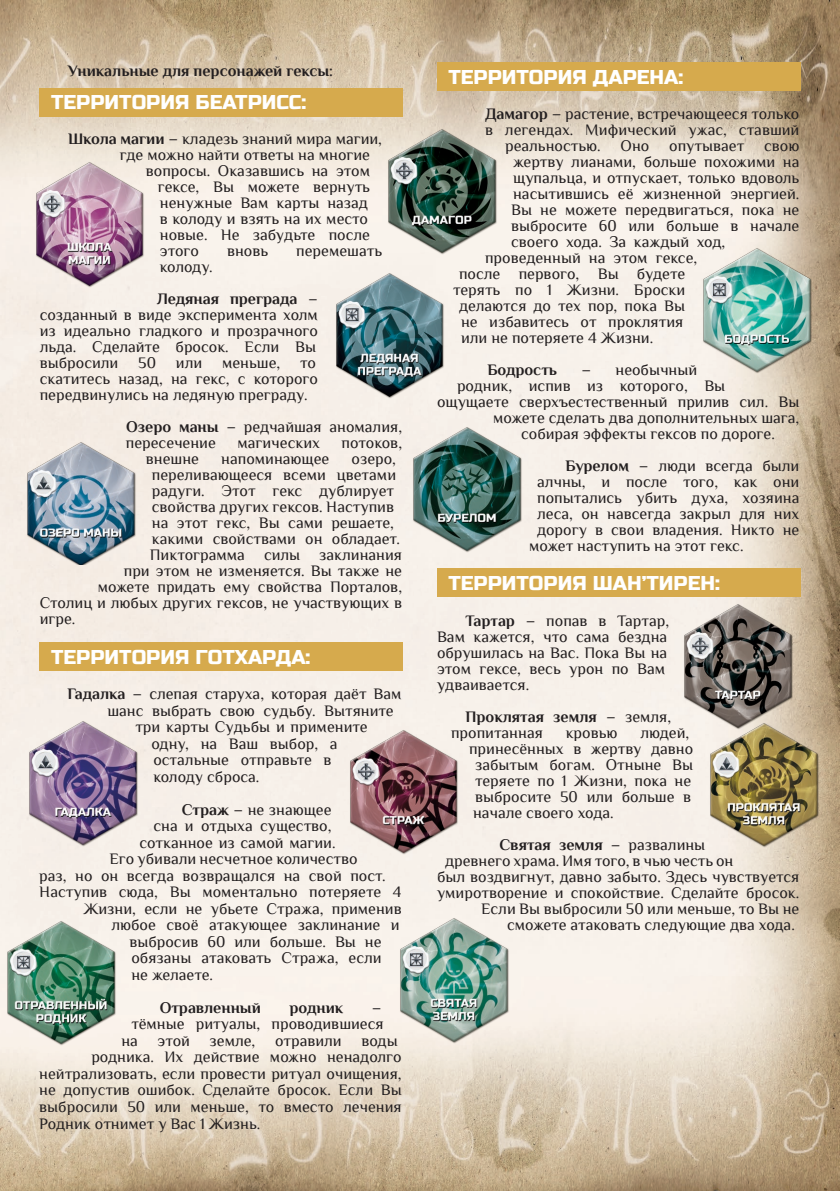
<style>
.page{position:relative;width:840px;height:1191px;background:#fff}
.page>*{position:absolute;margin:0;border:0;box-sizing:border-box;transform-origin:0 0}
.t1{font:20px "Russo One";color:#fff}
.t2{font:16px/16px "Philosopher";color:#231f20}
.t3{font:700 16px/32px "Philosopher";color:#231f20}
.s1{font-weight:700}
.s2{font-weight:400}
</style>
<div class="page">
<img style="left:0;top:0;width:839px;height:1191px">
<div style="left:40px;top:88px;width:363px;height:28px;background:#d6aa4d"></div>
<img style="left:25px;top:159px;width:129px;height:129px">
<img style="left:325px;top:270px;width:128px;height:129px">
<img style="left:17px;top:440px;width:128px;height:124px">
<img style="left:18px;top:718px;width:129px;height:129px">
<img style="left:339px;top:727px;width:128px;height:128px">
<img style="left:0;top:918px;width:126px;height:128px">
<img style="left:377px;top:127px;width:129px;height:128px">
<img style="left:692px;top:245px;width:128px;height:129px">
<img style="left:402px;top:424px;width:129px;height:129px">
<img style="left:673px;top:602px;width:129px;height:128px">
<img style="left:699px;top:720px;width:129px;height:129px">
<img style="left:389px;top:916px;width:129px;height:128px">
<div style="left:40px;top:642px;width:363px;height:29px;background:#d6aa4d"></div>
<div style="left:437px;top:62px;width:362px;height:29px;background:#d6aa4d"></div>
<div style="left:437px;top:568px;width:362px;height:29px;background:#d6aa4d"></div>
<p class="t3" style="left:68px;top:55px;width:267px">Уникальные для персонажей гексы:</p>
<p class="t1" style="left:51px;top:90px;width:256px">ТЕРРИТОРИЯ БЕАТРИСС:</p>
<p class="t2" style="left:68px;top:131px;width:315px"><span class="s1">Школа магии</span> – кладезь знаний мира магии,</p>
<p class="t2" style="left:120px;top:147px;width:251px">где можно найти ответы на многие</p>
<p class="t2" style="left:146px;top:163px;width:226px">вопросы. Оказавшись на этом</p>
<p class="t2" style="left:158px;top:179px;width:214px">гексе, Вы можете вернуть</p>
<p class="t2" style="left:160px;top:195px;width:209px">ненужные Вам карты назад</p>
<p class="t2" style="left:160px;top:211px;width:209px">в колоду и взять на их место</p>
<p class="t2" style="left:160px;top:227px;width:211px">новые. Не забудьте после</p>
<p class="t2" style="left:160px;top:243px;width:41px">этого</p>
<p class="t2" style="left:227px;top:243px;width:43px">вновь</p>
<p class="t2" style="left:296px;top:243px;width:87px">перемешать</p>
<p class="t3" style="left:157px;top:251px;width:162px"><span class="s2">колоду.<br></span>Ледяная преграда <span class="s2">–</span></p>
<p class="t2" style="left:40px;top:307px;width:280px">созданный в виде эксперимента холм из идеально гладкого и прозрачного льда. Сделайте бросок. Если Вы выбросили 50 или меньше, то скатитесь назад, на гекс, с которого передвинулись на ледяную преграду.</p>
<p class="t2" style="left:126px;top:419px;width:278px"><span class="s1">Озеро маны</span> – редчайшая аномалия, пересечение</p>
<p class="t2" style="left:237px;top:435px;width:84px">магических</p>
<p class="t2" style="left:341px;top:435px;width:62px">потоков,</p>
<p class="t2" style="left:146px;top:451px;width:55px">внешне</p>
<p class="t2" style="left:221px;top:451px;width:110px">напоминающее</p>
<p class="t2" style="left:351px;top:451px;width:46px">озеро,</p>
<p class="t2" style="left:152px;top:467px;width:246px">переливающееся всеми цветами</p>
<p class="t2" style="left:152px;top:483px;width:243px">радуги. Этот гекс дублирует</p>
<p class="t2" style="left:152px;top:499px;width:243px">свойства других гексов. Наступив</p>
<p class="t2" style="left:152px;top:515px;width:244px">на этот гекс, Вы сами решаете,</p>
<p class="t2" style="left:152px;top:531px;width:249px">какими свойствами он обладает.</p>
<p class="t2" style="left:150px;top:547px;width:254px">Пиктограмма силы заклинания</p>
<p class="t2" style="left:124px;top:563px;width:279px">при этом не изменяется. Вы также не</p>
<p class="t2" style="left:98px;top:579px;width:305px">можете придать ему свойства Порталов,</p>
<p class="t2" style="left:40px;top:595px;width:364px">Столиц и любых других гексов, не участвующих в</p>
<p class="t2" style="left:40px;top:611px;width:37px">игре.</p>
<p class="t1" style="left:51px;top:645px;width:260px">ТЕРРИТОРИЯ ГОТХАРДА:</p>
<p class="t2" style="left:68px;top:686px;width:335px"><span class="s1">Гадалка</span> – слепая старуха, которая даёт Вам</p>
<p class="t2" style="left:107px;top:702px;width:288px">шанс выбрать свою судьбу. Вытяните</p>
<p class="t2" style="left:135px;top:719px;width:234px">три карты Судьбы и примените</p>
<p class="t2" style="left:151px;top:735px;width:188px">одну, на Ваш выбор, а</p>
<p class="t2" style="left:153px;top:752px;width:180px">остальные отправьте в</p>
<p class="t2" style="left:153px;top:768px;width:107px">колоду сброса.</p>
<p class="t2" style="left:182px;top:801px;width:151px"><span class="s1">Страж</span> – не знающее</p>
<p class="t2" style="left:153px;top:818px;width:180px">сна и отдыха существо,</p>
<p class="t2" style="left:139px;top:834px;width:198px">сотканное из самой магии.</p>
<p class="t2" style="left:109px;top:851px;width:250px">Его убивали несчетное количество</p>
<p class="t2" style="left:39px;top:867px;width:348px">раз, но он всегда возвращался на свой пост.</p>
<p class="t2" style="left:39px;top:884px;width:364px">Наступив сюда, Вы моментально потеряете 4</p>
<p class="t2" style="left:83px;top:900px;width:320px">Жизни, если не убьете Стража, применив</p>
<p class="t2" style="left:111px;top:917px;width:290px">любое своё атакующее заклинание и</p>
<p class="t2" style="left:129px;top:933px;width:253px">выбросив 60 или больше. Вы не</p>
<p class="t2" style="left:131px;top:950px;width:252px">обязаны атаковать Стража, если</p>
<p class="t2" style="left:131px;top:966px;width:83px">не желаете.</p>
<p class="t3" style="left:160px;top:991px;width:103px">Отравленный</p>
<p class="t3" style="left:289px;top:991px;width:55px">родник</p>
<p class="t2" style="left:371px;top:999px;width:11px">–</p>
<p class="t2" style="left:131px;top:1016px;width:254px">тёмные ритуалы, проводившиеся</p>
<p class="t2" style="left:121px;top:1032px;width:278px">на этой земле, отравили воды</p>
<p class="t2" style="left:91px;top:1049px;width:311px">родника. Их действие можно ненадолго</p>
<p class="t2" style="left:39px;top:1065px;width:364px">нейтрализовать, если провести ритуал очищения,</p>
<p class="t2" style="left:39px;top:1082px;width:364px">не допустив ошибок. Сделайте бросок. Если Вы</p>
<p class="t2" style="left:39px;top:1098px;width:364px">выбросили 50 или меньше, то вместо лечения</p>
<p class="t2" style="left:39px;top:1115px;width:222px">Родник отнимет у Вас 1 Жизнь.</p>
<p class="t1" style="left:448px;top:65px;width:236px">ТЕРРИТОРИЯ ДАРЕНА:</p>
<p class="t2" style="left:485px;top:106px;width:315px"><span class="s1">Дамагор</span> – растение, встречающееся только</p>
<p class="t2" style="left:485px;top:122px;width:316px">в легендах. Мифический ужас, ставший</p>
<p class="t2" style="left:505px;top:138px;width:296px">реальностью. Оно опутывает свою</p>
<p class="t2" style="left:513px;top:154px;width:287px">жертву лианами, больше похожими на</p>
<p class="t2" style="left:513px;top:170px;width:287px">щупальца, и отпускает, только вдоволь</p>
<p class="t2" style="left:513px;top:186px;width:288px">насытившись её жизненной энергией.</p>
<p class="t2" style="left:511px;top:202px;width:289px">Вы не можете передвигаться, пока не</p>
<p class="t2" style="left:511px;top:218px;width:290px">выбросите 60 или больше в начале</p>
<p class="t2" style="left:511px;top:234px;width:215px">своего хода. За каждый ход,</p>
<p class="t2" style="left:485px;top:250px;width:213px">проведенный на этом гексе,</p>
<p class="t2" style="left:459px;top:266px;width:227px">после первого, Вы будете</p>
<p class="t2" style="left:453px;top:282px;width:234px">терять по 1 Жизни. Броски</p>
<p class="t2" style="left:459px;top:298px;width:227px">делаются до тех пор, пока Вы</p>
<p class="t2" style="left:461px;top:314px;width:224px">не избавитесь от проклятия</p>
<p class="t2" style="left:461px;top:330px;width:193px">или не потеряете 4 Жизни.</p>
<p class="t3" style="left:487px;top:354px;width:71px">Бодрость</p>
<p class="t2" style="left:581px;top:362px;width:117px">– необычный</p>
<p class="t2" style="left:457px;top:378px;width:270px">родник, испив из которого, Вы</p>
<p class="t2" style="left:437px;top:394px;width:363px">ощущаете сверхъестественный прилив сил. Вы</p>
<p class="t2" style="left:493px;top:410px;width:308px">можете сделать два дополнительных шага,</p>
<p class="t2" style="left:521px;top:426px;width:255px">собирая эффекты гексов по дороге.</p>
<p class="t2" style="left:565px;top:458px;width:235px"><span class="s1">Бурелом</span> – люди всегда были</p>
<p class="t2" style="left:537px;top:474px;width:263px">алчны, и после того, как они</p>
<p class="t2" style="left:537px;top:490px;width:263px">попытались убить духа, хозяина</p>
<p class="t2" style="left:537px;top:506px;width:263px">леса, он навсегда закрыл для них</p>
<p class="t2" style="left:537px;top:522px;width:263px">дорогу в свои владения. Никто не</p>
<p class="t2" style="left:529px;top:538px;width:216px">может наступить на этот гекс.</p>
<p class="t1" style="left:448px;top:571px;width:273px">ТЕРРИТОРИЯ ШАН’ТИРЕН:</p>
<p class="t2" style="left:437px;top:613px;width:234px;text-indent:28px"><span class="s1">Тартар</span> – попав в Тартар,<br>Вам кажется, что сама бездна обрушилась на Вас. Пока Вы на этом гексе, весь урон по Вам удваивается.</p>
<p class="t2" style="left:451px;top:709px;width:222px;text-indent:14px"><span class="s1">Проклятая земля</span> – земля, пропитанная</p>
<p class="t2" style="left:565px;top:725px;width:53px">кровью</p>
<p class="t2" style="left:640px;top:725px;width:50px">людей,</p>
<p class="t2" style="left:469px;top:741px;width:225px">принесённых в жертву давно</p>
<p class="t2" style="left:475px;top:757px;width:219px">забытым богам. Отныне Вы</p>
<p class="t2" style="left:475px;top:773px;width:217px">теряете по 1 Жизни, пока не</p>
<p class="t2" style="left:475px;top:789px;width:217px">выбросите 50 или больше в</p>
<p class="t2" style="left:473px;top:805px;width:142px">начале своего хода.</p>
<p class="t3" style="left:499px;top:829px;width:207px">Святая земля <span class="s2">– развалины</span></p>
<p class="t2" style="left:445px;top:853px;width:290px">древнего храма. Имя того, в чью честь он</p>
<p class="t2" style="left:437px;top:869px;width:364px">был воздвигнут, давно забыто. Здесь чувствуется</p>
<p class="t2" style="left:437px;top:885px;width:364px">умиротворение и спокойствие. Сделайте бросок.</p>
<p class="t2" style="left:481px;top:901px;width:320px">Если Вы выбросили 50 или меньше, то Вы не</p>
<p class="t2" style="left:507px;top:917px;width:289px">сможете атаковать следующие два хода.</p>
</div>
